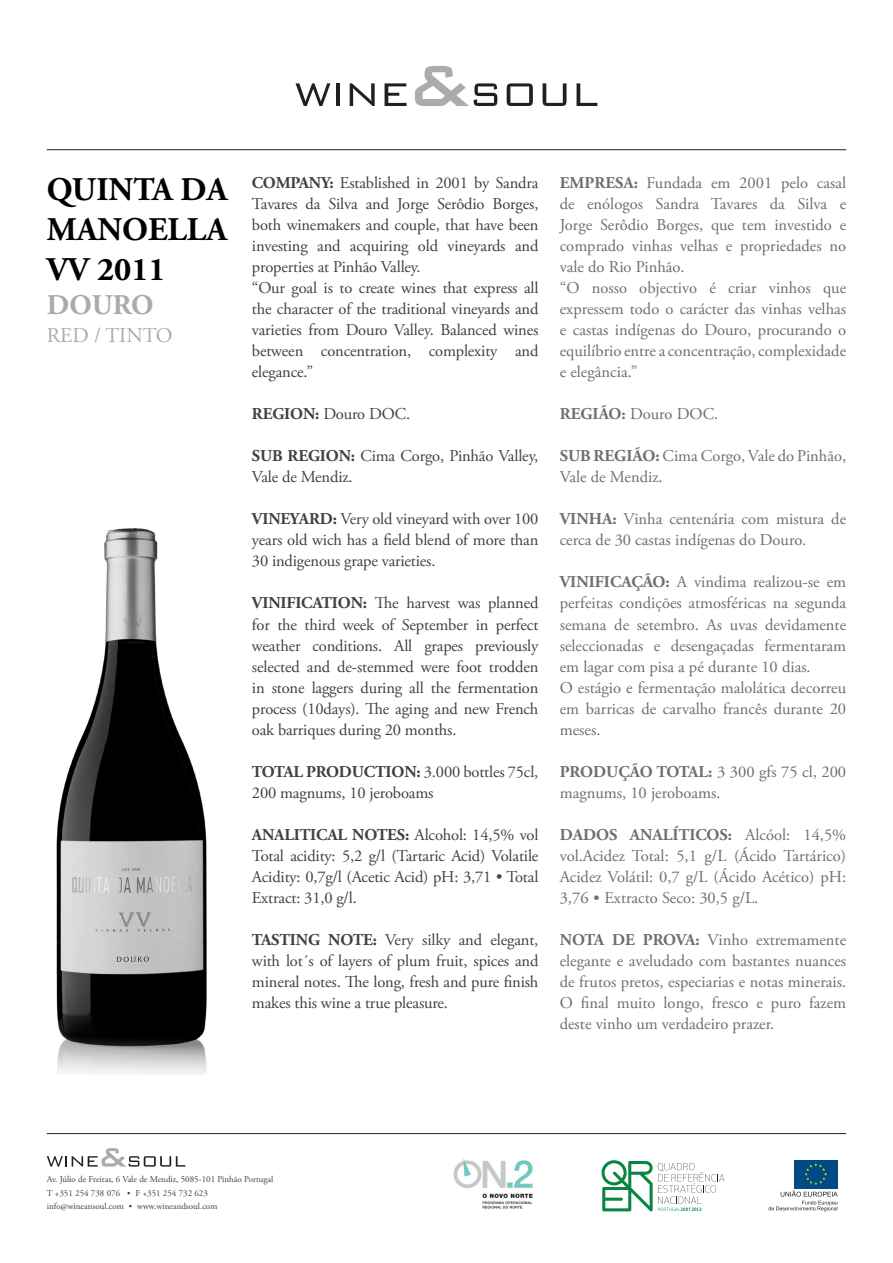
<style>
.page{position:relative;width:893px;height:1263px;background:#fff}
.page>*{position:absolute;margin:0;border:0;box-sizing:border-box;transform-origin:0 0}
.t1{font:700 33px/39.6px "Adobe Garamond Pro";color:#000}
.t2{font:700 28.5px "Adobe Garamond Pro";color:#aaabaf}
.t3{font:21px "Adobe Garamond Pro";color:#aaabaf}
.t4{font:16.5px/21px "Adobe Garamond Pro";letter-spacing:-.01em;color:#404041;text-align:justify}
.t5{font:16.5px/21px "Adobe Garamond Pro";color:#6d6e71;text-align:justify}
.t6{font:9px/13.5px "Adobe Garamond Pro";color:#404041}
.s1{font-weight:700}
</style>
<div class="page">
<hr style="left:47px;top:1133px;width:799px;height:1px;background:#231f20">
<img style="left:453px;top:1159px;width:80px;height:50px">
<svg style="left:602px;top:1160px;width:122px;height:51px"></svg>
<div style="left:794px;top:1160px;width:43px;height:28px;background:#004b84"></div>
<svg style="left:805px;top:1163px;width:22px;height:22px"></svg>
<svg style="left:769px;top:1191px;width:69px;height:20px"></svg>
<svg style="left:47px;top:1148px;width:138px;height:18px"></svg>
<hr style="left:47px;top:149px;width:799px;height:1px;background:#231f20">
<svg style="left:296px;top:83px;width:34px;height:23px"></svg>
<hr style="left:336px;top:83px;width:4px;height:23px;background:#231f20">
<svg style="left:350px;top:83px;width:25px;height:23px"></svg>
<svg style="left:385px;top:83px;width:21px;height:23px"></svg>
<svg style="left:415px;top:66px;width:82px;height:40px"></svg>
<svg style="left:507px;top:83px;width:26px;height:23px"></svg>
<svg style="left:543px;top:83px;width:23px;height:23px"></svg>
<svg style="left:576px;top:83px;width:21px;height:23px"></svg>
<img style="left:56px;top:528px;width:151px;height:546px">
<p class="t1" style="left:47px;top:171px;width:182px">QUINTA DA<br>MANOELLA</p>
<p class="t1" style="left:47px;top:250px;width:120px">VV 2011</p>
<p class="t2" style="left:47px;top:288px;width:108px">DOURO</p>
<p class="t3" style="left:47px;top:323px;width:127px">RED / TINTO</p>
<p class="t4" style="left:252px;top:173px;width:288px"><span class="s1">COMPANY:</span> Established in 2001 by Sandra Tavares da Silva and Jorge Serôdio Borges, both winemakers and couple, that have been investing and acquiring old vineyards and properties at Pinhão Valley.</p>
<p class="t4" style="left:252px;top:278px;width:288px">“Our goal is to create wines that express all the character of the traditional vineyards and varieties from Douro Valley. Balanced wines between concentration, complexity and elegance.”</p>
<p class="t4" style="left:252px;top:404px;width:160px"><span class="s1">REGION:</span> Douro DOC.</p>
<p class="t4" style="left:252px;top:446px;width:288px"><span class="s1">SUB REGION:</span> Cima Corgo, Pinhão Valley,<br>Vale de Mendiz.</p>
<p class="t4" style="left:252px;top:509px;width:288px"><span class="s1">VINEYARD:</span> Very old vineyard with over 100</p>
<p class="t4" style="left:252px;top:530px;width:288px">years old wich has a field blend of more than<br>30 indigenous grape varieties.</p>
<p class="t4" style="left:252px;top:593px;width:288px"><span class="s1">VINIFICATION:</span> The harvest was planned for the third week of September in perfect weather conditions. All grapes previously selected and de-stemmed were foot trodden in stone laggers during all the fermentation process (10days). The aging and new French oak barriques during 20 months.</p>
<p class="t4" style="left:252px;top:761px;width:288px"><span class="s1">TOTAL PRODUCTION:</span> 3.000 bottles 75cl,<br>200 magnums, 10 jeroboams</p>
<p class="t4" style="left:252px;top:824px;width:288px"><span class="s1">ANALITICAL NOTES:</span> Alcohol: 14,5% vol Total acidity: 5,2 g/l (Tartaric Acid) Volatile Acidity: 0,7g/l (Acetic Acid) pH: 3,71 • Total Extract: 31,0 g/l.</p>
<p class="t4" style="left:252px;top:929px;width:288px"><span class="s1">TASTING NOTE:</span> Very silky and elegant, with lot´s of layers of plum fruit, spices and mineral notes. The long, fresh and pure finish makes this wine a true pleasure.</p>
<p class="t5" style="left:560px;top:173px;width:288px"><span class="s1">EMPRESA:</span> Fundada em 2001 pelo casal de enólogos Sandra Tavares da Silva e Jorge Serôdio Borges, que tem investido e comprado vinhas velhas e propriedades no vale do Rio Pinhão.</p>
<p class="t5" style="left:560px;top:278px;width:288px">“O nosso objectivo é criar vinhos que expressem todo o carácter das vinhas velhas e castas indígenas do Douro, procurando o equilíbrio entre a concentração, complexidade</p>
<p class="t5" style="left:560px;top:362px;width:79px">e elegância.”</p>
<p class="t5" style="left:560px;top:404px;width:160px"><span class="s1">REGIÃO:</span> Douro DOC.</p>
<p class="t5" style="left:560px;top:446px;width:288px"><span class="s1">SUB REGIÃO:</span> Cima Corgo, Vale do Pinhão,<br>Vale de Mendiz.</p>
<p class="t5" style="left:560px;top:509px;width:288px"><span class="s1">VINHA:</span> Vinha centenária com mistura de cerca de 30 castas indígenas do Douro.</p>
<p class="t5" style="left:560px;top:572px;width:288px"><span class="s1">VINIFICAÇÃO:</span> A vindima realizou-se em perfeitas condições atmosféricas na segunda semana de setembro. As uvas devidamente seleccionadas e desengaçadas fermentaram em lagar com pisa a pé durante 10 dias.</p>
<p class="t5" style="left:560px;top:677px;width:288px">O estágio e fermentação malolática decorreu em barricas de carvalho francês durante 20 meses.</p>
<p class="t5" style="left:560px;top:761px;width:288px"><span class="s1">PRODUÇÃO TOTAL:</span> 3 300 gfs 75 cl, 200 magnums, 10 jeroboams.</p>
<p class="t5" style="left:560px;top:824px;width:288px"><span class="s1">DADOS ANALÍTICOS:</span> Alcóol: 14,5% vol.Acidez Total: 5,1 g/L (Ácido Tartárico)<br>Acidez Volátil: 0,7 g/L (Ácido Acético) pH:<br>3,76 • Extracto Seco: 30,5 g/L.</p>
<p class="t5" style="left:560px;top:929px;width:288px"><span class="s1">NOTA DE PROVA:</span> Vinho extremamente elegante e aveludado com bastantes nuances de frutos pretos, especiarias e notas minerais.<br>O final muito longo, fresco e puro fazem deste vinho um verdadeiro prazer.</p>
<p class="t6" style="left:47px;top:1173px;width:228px">Av. Júlio de Freitas, 6 Vale de Mendiz, 5085-101 Pinhão Portugal<br>T +351 254 738 076 • F +351 254 732 623 info@wineansoul.com • www.wineandsoul.com</p>
</div>
